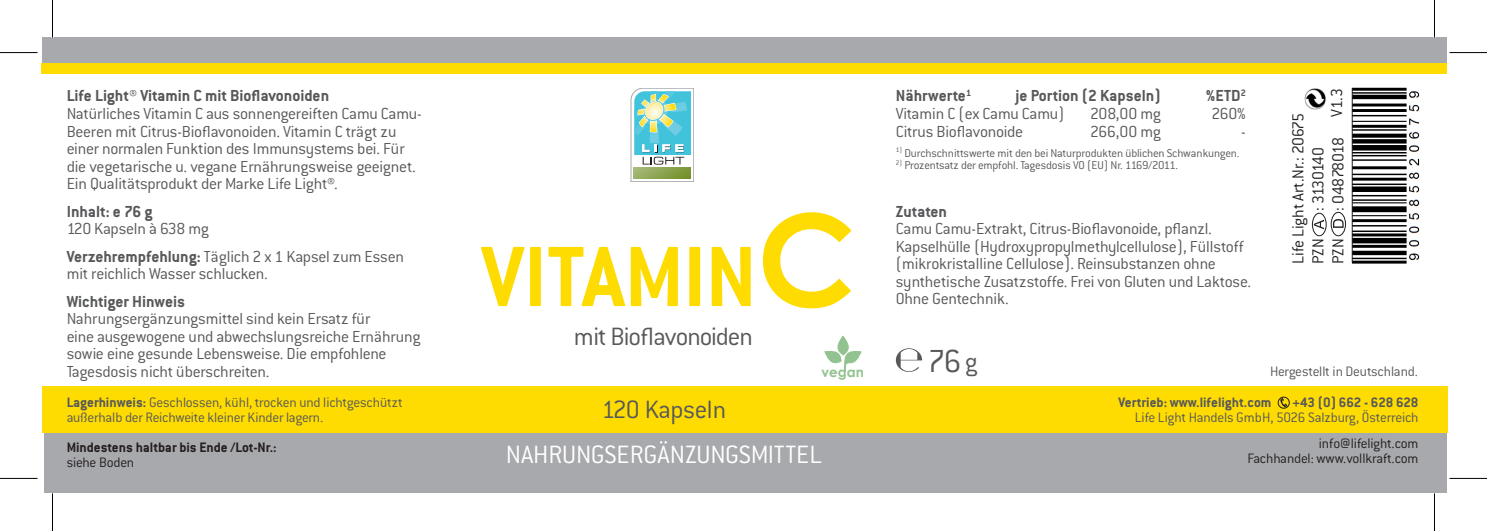
<style>
.page{position:relative;width:1487px;height:531px;background:#fff}
.page>*{position:absolute;margin:0;border:0;box-sizing:border-box;transform-origin:0 0}
.t1{font:700 93.75px "Conduit ITC";color:#ffdc01}
.t2{font:300 35px "Conduit ITC";color:#57585a}
.t3{font:300 27.5px "Conduit ITC";letter-spacing:-.03em;color:#57585a}
.t4{font:300 27.5px "Conduit ITC";color:#fff}
.t5{font:300 17.5px/17.5px "Conduit ITC";letter-spacing:-.015em;color:#57585a}
.t6{font:700 17.5px "Conduit ITC";color:#57585a}
.t7{font:300 17.5px/20px "Conduit ITC";letter-spacing:-.005em;color:#231f20}
.t8{font:300 17.5px "Conduit ITC";letter-spacing:-.03em;color:#231f20}
.t9{font:300 17.5px "Conduit ITC";letter-spacing:-.065em;color:#231f20}
.t10{font:300 15px/15px "Conduit ITC";letter-spacing:-.015em;color:#57585a}
.t11{font:300 15px/15px "Conduit ITC";letter-spacing:-.015em;color:#231f20;text-align:right}
.t12{font:700 15px "Conduit ITC";color:#57585a}
.t13{font:700 15px "Conduit ITC";color:#231f20}
.t14{font:700 13.5px "Century Gothic";color:#92c28f}
.t15{font:300 12.5px "Conduit ITC";letter-spacing:-.015em;color:#57585a}
.s1{font-weight:700}
.s2{font-family:"Century Gothic";font-size:127.25px}
.s3{font-size:27.5px}
</style>
<div class="page">
<div style="left:41px;top:63px;width:1405px;height:11px;background:#ffdc01"></div>
<div style="left:45px;top:432px;width:1401px;height:60px;background:#a8a9ad"></div>
<div style="left:42px;top:386px;width:1405px;height:46px;background:#ffdc01"></div>
<div style="left:42px;top:38px;width:1404px;height:25px;background:#a8a9ad"></div>
<svg style="left:631px;top:88px;width:63px;height:94px"></svg>
<svg style="left:1312px;top:213px;width:14px;height:22px"></svg>
<div style="left:1312px;top:213px;width:14px;height:23px;border:1px solid #231f20;border-radius:50%"></div>
<svg style="left:1314px;top:219px;width:10px;height:10px"></svg>
<div style="left:1331px;top:212px;width:15px;height:24px;border:1px solid #231f20;border-radius:50%"></div>
<svg style="left:1333px;top:219px;width:11px;height:9px"></svg>
<img style="left:1304px;top:88px;width:22px;height:22px">
<img style="left:1352px;top:87px;width:68px;height:177px">
<hr style="left:1352px;top:88px;width:1px;height:174px;background:#231f20">
<div style="left:1278px;top:396px;width:12px;height:12px;border:1px solid #231f20;border-radius:50%"></div>
<svg style="left:1280px;top:397px;width:7px;height:9px"></svg>
<svg style="left:896px;top:348px;width:26px;height:23px"></svg>
<svg style="left:824px;top:335px;width:38px;height:36px"></svg>
<hr style="left:0;top:52px;width:38px;height:1px;background:#000">
<hr style="left:1449px;top:52px;width:38px;height:1px;background:#000">
<hr style="left:0;top:477px;width:38px;height:1px;background:#000">
<hr style="left:1449px;top:477px;width:38px;height:1px;background:#000">
<hr style="left:52px;top:0;width:1px;height:38px;background:#000">
<hr style="left:52px;top:493px;width:1px;height:37px;background:#000">
<hr style="left:1434px;top:0;width:1px;height:38px;background:#000">
<hr style="left:1434px;top:493px;width:1px;height:37px;background:#000">
<p class="t6" style="left:67px;top:86px;width:264px">Life Light® Vitamin C mit Bioflavonoiden</p>
<p class="t5" style="left:67px;top:105px;width:356px">Natürliches Vitamin C aus sonnengereiften Camu Camu-Beeren mit Citrus-Bioflavonoiden. Vitamin C trägt zu einer normalen Funktion des Immunsystems bei. Für die vegetarische u. vegane Ernährungsweise geeignet.<br>Ein Qualitätsprodukt der Marke Life Light®.</p>
<p class="t6" style="left:67px;top:201px;width:87px">Inhalt: e 76 g</p>
<p class="t5" style="left:67px;top:215px;width:339px;line-height:27.5px">120 Kapseln à 638 mg<br><span class="s1">Verzehrempfehlung:</span> Täglich 2 x 1 Kapsel zum Essen</p>
<p class="t5" style="left:67px;top:265px;width:203px">mit reichlich Wasser schlucken.</p>
<p class="t6" style="left:67px;top:291px;width:120px">Wichtiger Hinweis</p>
<p class="t5" style="left:67px;top:310px;width:355px">Nahrungsergänzungsmittel sind kein Ersatz für<br>eine ausgewogene und abwechslungsreiche Ernährung sowie eine gesunde Lebensweise. Die empfohlene Tagesdosis nicht überschreiten.</p>
<p class="t10" style="left:67px;top:394px;width:338px"><span class="s1">Lagerhinweis:</span> Geschlossen, kühl, trocken und lichtgeschützt außerhalb der Reichweite kleiner Kinder lagern.</p>
<p class="t13" style="left:67px;top:438px;width:212px">Mindestens haltbar bis Ende /Lot-Nr.:</p>
<p class="t11" style="left:67px;top:454px;width:69px">siehe Boden</p>
<h1 class="t1" style="left:482px;top:222px;width:376px">Vitamin <span class="s2">C</span></h1>
<h3 class="t3" style="left:574px;top:321px;width:180px">mit Bioflavonoiden</h3>
<p class="t14" style="left:821px;top:361px;width:44px">vegan</p>
<h3 class="t3" style="left:601px;top:394px;width:126px">120 Kapseln</h3>
<h3 class="t4" style="left:506px;top:439px;width:318px">NAHRUNGSERGÄNZUNGSMITTEL</h3>
<p class="t6" style="left:896px;top:86px;width:77px">Nährwerte<sup>1</sup></p>
<p class="t6" style="left:1015px;top:86px;width:147px">je Portion (2 Kapseln)</p>
<p class="t6" style="left:1206px;top:86px;width:41px">%ETD<sup>2</sup></p>
<p class="t5" style="left:896px;top:105px;width:170px">Vitamin C (ex Camu Camu)</p>
<p class="t5" style="left:1090px;top:105px;width:72px">208,00 mg</p>
<p class="t5" style="left:1211px;top:105px;width:36px">260%</p>
<p class="t5" style="left:896px;top:122px;width:129px">Citrus Bioflavonoide</p>
<p class="t5" style="left:1090px;top:122px;width:72px">266,00 mg</p>
<p class="t5" style="left:1241px;top:122px;width:6px">-</p>
<p class="t15" style="left:896px;top:146px;width:345px"><sup>1)</sup> Durchschnittswerte mit den bei Naturprodukten üblichen Schwankungen.</p>
<p class="t15" style="left:896px;top:158px;width:284px"><sup>2)</sup> Prozentsatz der empfohl. Tagesdosis VO (EU) Nr. 1169/2011.</p>
<p class="t6" style="left:896px;top:201px;width:53px">Zutaten</p>
<p class="t5" style="left:896px;top:220px;width:357px">Camu Camu-Extrakt, Citrus-Bioflavonoide, pflanzl.<br>Kapselhülle (Hydroxypropylmethylcellulose), Füllstoff (mikrokristalline Cellulose). Reinsubstanzen ohne synthetische Zusatzstoffe. Frei von Gluten und Laktose.</p>
<p class="t5" style="left:896px;top:290px;width:114px">Ohne Gentechnik.</p>
<h2 class="t2" style="left:927px;top:342px;width:52px">76<span class="s3">g</span></h2>
<p class="t8" style="left:1328px;top:211px;width:124px;rotate:-90deg">: 04878018 V1.3</p>
<p class="t7" style="left:1288px;top:264px;width:152px;rotate:-90deg">Life Light Art.Nr.: 20675<br>PZN</p>
<p class="t9" style="left:1308px;top:211px;width:65px;rotate:-90deg">: 3130140</p>
<p class="t7" style="left:1328px;top:264px;width:27px;rotate:-90deg">PZN</p>
<p class="t10" style="left:1270px;top:364px;width:149px">Hergestellt in Deutschland.</p>
<p class="t12" style="left:1118px;top:393px;width:155px">Vertrieb: www.lifelight.com</p>
<p class="t12" style="left:1292px;top:393px;width:128px">+43 (0) 662 - 628 628</p>
<p class="t10" style="left:1135px;top:410px;width:285px">Life Light Handels GmbH, 5026 Salzburg, Österreich</p>
<p class="t11" style="left:1248px;top:435px;width:172px">info@lifelight.com<br>Fachhandel: www.vollkraft.com</p>
</div>
